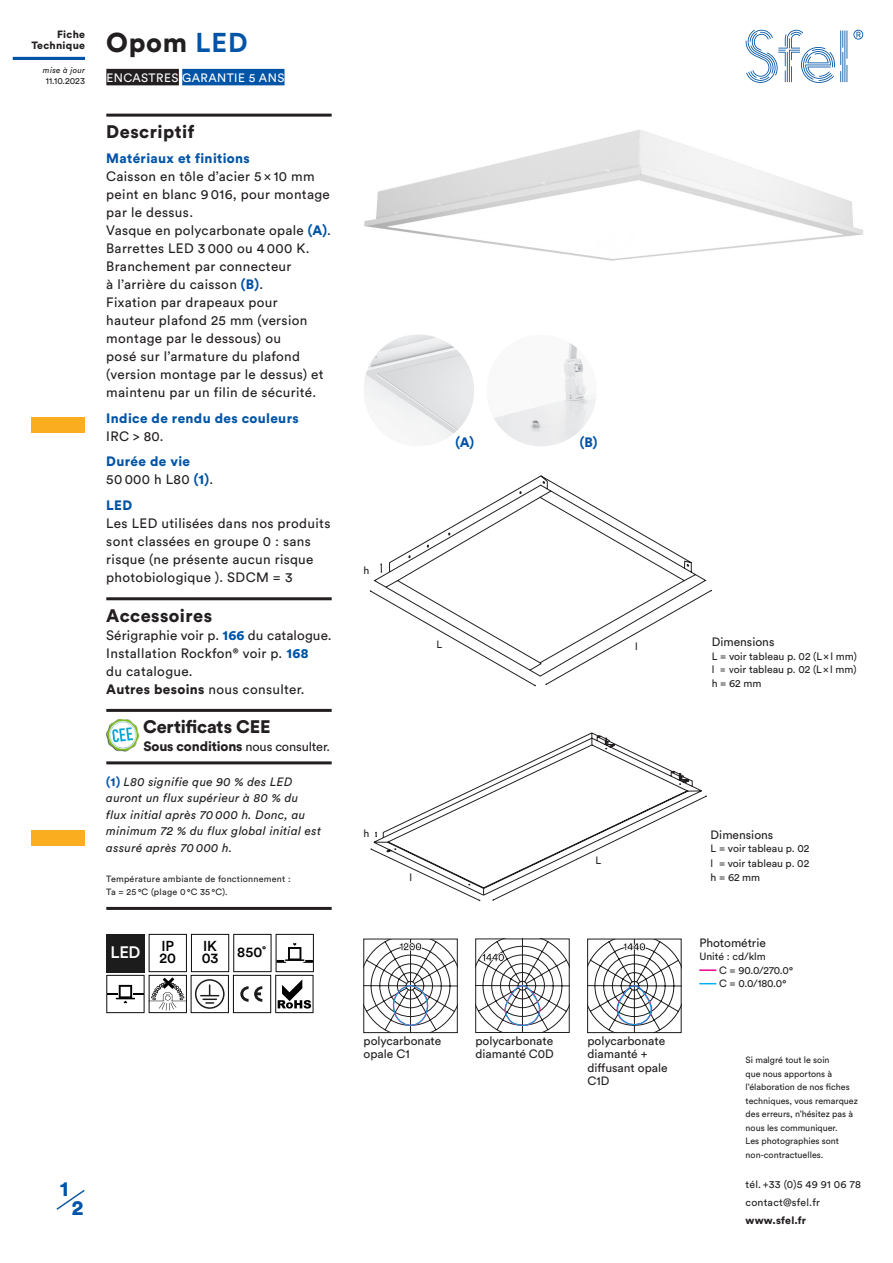
<style>
.page{position:relative;width:893px;height:1263px;background:#fff}
.page>*{position:absolute;margin:0;border:0;box-sizing:border-box;transform-origin:0 0}
.Entête{font:900 27px "Circular Std";color:#231f20}
.t1{font:900 21px "Circular Std";color:#0154a6}
.Texte_Led{font:900 18px "Circular Std";letter-spacing:.025em;color:#231f20}
.Texte_Led-2{font:900 18px "Circular Std";letter-spacing:-.01em;color:#231f20}
.t2{font:500 16.5px "Circular Std";color:#fff}
.t3{font:500 14.4px/12.5px "Circular Std";color:#000}
.Texte_Led-3{font:13.5px/18px "Circular Std";letter-spacing:.025em;color:#231f20}
.t4{font:900 13.5px "Circular Std";letter-spacing:.025em;color:#0154a6}
.Texte_Led-4{font:900 13.5px "Circular Std";letter-spacing:-.01em;color:#231f20}
.Texte_Led-5{font:italic 12px/16.5px "Circular Std";letter-spacing:.025em;color:#231f20}
.t5{font:12px/13.5px "Circular Std";color:#231f20}
.Entête-2{font:12px "Circular Std";letter-spacing:.035em;color:#fff}
.t6{font:10.5px "Circular Std";color:#231f20}
.t7{font:10.5px/18px "Circular Std";letter-spacing:.02em;color:#231f20}
.t8{font:900 10.5px/10.5px "Circular Std";letter-spacing:.025em;color:#231f20;text-align:right}
.Texte_Led-6{font:9px/13.5px "Circular Std";color:#231f20}
.Texte_Led-7{font:9px/13.5px "Circular Std";letter-spacing:.025em;color:#231f20}
.t9{font:italic 8.25px "Circular Std";letter-spacing:.025em;color:#231f20}
.s1{font-weight:700;color:#0154a6}
.s2{font-weight:900;color:#0154a6}
.s3{font-weight:500}
.s4{font-weight:900}
.s5{font-weight:400;font-size:12.75px}
.s6{font-weight:900;font-style:normal;color:#0154a6}
</style>
<div class="page">
<hr style="left:106px;top:114px;width:226px;height:3px;background:#231f20">
<hr style="left:106px;top:597px;width:226px;height:3px;background:#231f20">
<hr style="left:106px;top:709px;width:226px;height:3px;background:#231f20">
<hr style="left:106px;top:761px;width:226px;height:3px;background:#231f20">
<hr style="left:106px;top:907px;width:226px;height:3px;background:#231f20">
<img style="left:106px;top:719px;width:33px;height:33px">
<svg style="left:106px;top:934px;width:208px;height:79px"></svg>
<img style="left:364px;top:130px;width:499px;height:131px">
<img style="left:364px;top:334px;width:110px;height:109px">
<img style="left:494px;top:343px;width:102px;height:103px">
<svg style="left:374px;top:475px;width:332px;height:202px"></svg>
<svg style="left:545px;top:590px;width:167px;height:95px"></svg>
<svg style="left:374px;top:732px;width:328px;height:163px"></svg>
<svg style="left:370px;top:848px;width:110px;height:53px"></svg>
<svg style="left:492px;top:795px;width:215px;height:106px"></svg>
<svg style="left:364px;top:939px;width:93px;height:93px"></svg>
<div style="left:475px;top:939px;width:94px;height:94px;border:1px solid #231f20"></div>
<svg style="left:476px;top:939px;width:93px;height:93px"></svg>
<svg style="left:588px;top:939px;width:93px;height:95px"></svg>
<svg style="left:699px;top:969px;width:17px;height:2px"></svg>
<svg style="left:699px;top:983px;width:17px;height:1px"></svg>
<hr style="left:13px;top:57px;width:72px;height:3px;background:#0154a6">
<svg style="left:853px;top:30px;width:10px;height:10px"></svg>
<svg style="left:746px;top:30px;width:101px;height:53px"></svg>
<div style="left:32px;top:418px;width:53px;height:15px;background:#faad1e"></div>
<div style="left:32px;top:830px;width:53px;height:15px;background:#faad1e"></div>
<svg style="left:56px;top:1189px;width:29px;height:21px"></svg>
<div style="left:106px;top:69px;width:73px;height:16px;background:#231f20"></div>
<div style="left:182px;top:69px;width:102px;height:16px;background:#0154a6"></div>
<p class="t8" style="left:31px;top:29px;width:55px">Fiche<br>Technique</p>
<p class="t9" style="left:43px;top:65px;width:44px">mise à jour</p>
<p class="Texte_Led-6" style="left:46px;top:74px;width:41px">11.10.2023</p>
<p class="Entête" style="left:106px;top:24px;width:143px">Opom <span class="s1">LED</span></p>
<p class="Entête-2" style="left:106px;top:70px;width:180px">ENCASTRES GARANTIE 5 ANS</p>
<p class="Texte_Led" style="left:106px;top:120px;width:90px">Descriptif</p>
<p class="Texte_Led-3" style="left:106px;top:149px;width:226px"><span class="s2">Matériaux et finitions<br></span>Caisson en tôle d’acier 5 × 10 mm peint en blanc 9 016, pour montage par le dessus.<br>Vasque en polycarbonate opale <span class="s2">(A)</span>.<br>Barrettes LED 3 000 ou 4 000 K.<br>Branchement par connecteur<br>à l’arrière du caisson <span class="s2">(B)</span>.<br>Fixation par drapeaux pour<br>hauteur plafond 25 mm (version montage par le dessous) ou<br>posé sur l’armature du plafond (version montage par le dessus) et maintenu par un filin de sécurité.</p>
<p class="t4" style="left:106px;top:409px;width:194px">Indice de rendu des couleurs</p>
<p class="Texte_Led-3" style="left:106px;top:427px;width:59px">IRC &gt; 80.</p>
<p class="t4" style="left:106px;top:453px;width:85px">Durée de vie</p>
<p class="Texte_Led-3" style="left:106px;top:470px;width:109px">50 000 h L80 <span class="s2">(1)</span>.</p>
<p class="t4" style="left:106px;top:496px;width:27px">LED</p>
<p class="Texte_Led-3" style="left:106px;top:514px;width:226px">Les LED utilisées dans nos produits sont classées en groupe 0 : sans risque (ne présente aucun risque photobiologique ). SDCM = 3</p>
<p class="Texte_Led" style="left:106px;top:603px;width:107px">Accessoires</p>
<p class="Texte_Led-3" style="left:106px;top:626px;width:227px">Sérigraphie voir p. <span class="s2">166</span> du catalogue.<br>Installation Rockfon<span class="s3">®</span> voir p. <span class="s2">168<br></span>du catalogue.<br><span class="s4">Autres besoins</span> nous consulter.</p>
<p class="Texte_Led-2" style="left:143px;top:715px;width:129px">Certificats CEE</p>
<p class="Texte_Led-4" style="left:143px;top:737px;width:188px">Sous conditions <span class="s5">nous consulter.</span></p>
<p class="Texte_Led-5" style="left:106px;top:773px;width:216px"><span class="s6">(1)</span> L80 signifie que 90 % des LED auront un flux supérieur à 80 % du flux initial après 70 000 h. Donc, au minimum 72 % du flux global initial est assuré après 70 000 h.</p>
<p class="Texte_Led-7" style="left:106px;top:872px;width:186px">Température ambiante de fonctionnement :<br>Ta = 25 °C (plage 0 °C 35 °C).</p>
<p class="t2" style="left:110px;top:942px;width:32px">LED</p>
<p class="t3" style="left:159px;top:939px;width:18px">IP<br>20</p>
<p class="t3" style="left:202px;top:939px;width:18px">IK<br>03</p>
<p class="t3" style="left:237px;top:946px;width:30px">850˚</p>
<h2 class="t1" style="left:60px;top:1174px;width:10px">1</h2>
<h2 class="t1" style="left:72px;top:1194px;width:13px">2</h2>
<p class="t6" style="left:364px;top:564px;width:7px">h</p>
<p class="t4" style="left:455px;top:433px;width:20px">(A)</p>
<p class="t4" style="left:580px;top:433px;width:19px">(B)</p>
<p class="t6" style="left:436px;top:638px;width:7px">L</p>
<p class="t6" style="left:635px;top:640px;width:4px">l</p>
<p class="t5" style="left:712px;top:635px;width:64px">Dimensions</p>
<p class="t6" style="left:712px;top:650px;width:147px">L = voir tableau p. 02 (L×l mm)</p>
<p class="t6" style="left:712px;top:663px;width:146px">l = voir tableau p. 02 (L×l mm)</p>
<p class="t6" style="left:712px;top:677px;width:51px">h = 62 mm</p>
<p class="t6" style="left:364px;top:827px;width:7px">h</p>
<p class="t6" style="left:409px;top:870px;width:4px">l</p>
<p class="t6" style="left:595px;top:854px;width:7px">L</p>
<p class="t5" style="left:364px;top:1034px;width:79px">polycarbonate opale C1</p>
<p class="t5" style="left:475px;top:1034px;width:80px">polycarbonate diamanté C0D</p>
<p class="t5" style="left:587px;top:1034px;width:82px">polycarbonate diamanté + diffusant opale<br>C1D</p>
<p class="t5" style="left:711px;top:827px;width:64px">Dimensions</p>
<p class="t6" style="left:711px;top:842px;width:100px">L = voir tableau p. 02</p>
<p class="t6" style="left:711px;top:857px;width:100px">l = voir tableau p. 02</p>
<p class="t6" style="left:711px;top:870px;width:51px">h = 62 mm</p>
<p class="t5" style="left:699px;top:936px;width:68px">Photométrie</p>
<p class="t6" style="left:699px;top:950px;width:68px">Unité : cd/klm</p>
<p class="t6" style="left:719px;top:964px;width:75px">C = 90.0/270.0°</p>
<p class="t6" style="left:719px;top:977px;width:69px">C = 0.0/180.0°</p>
<p class="Texte_Led-6" style="left:746px;top:1053px;width:114px">Si malgré tout le soin<br>que nous apportons à l’élaboration de nos fiches techniques, vous remarquez des erreurs, n’hésitez pas à nous les communiquer.<br>Les photographies sont non-contractuelles.</p>
<p class="t7" style="left:746px;top:1175px;width:117px">tél. +33 (0)5 49 91 06 78 contact@sfel.fr</p>
<p class="t8" style="left:746px;top:1215px;width:62px">www.sfel.fr</p>
</div>
